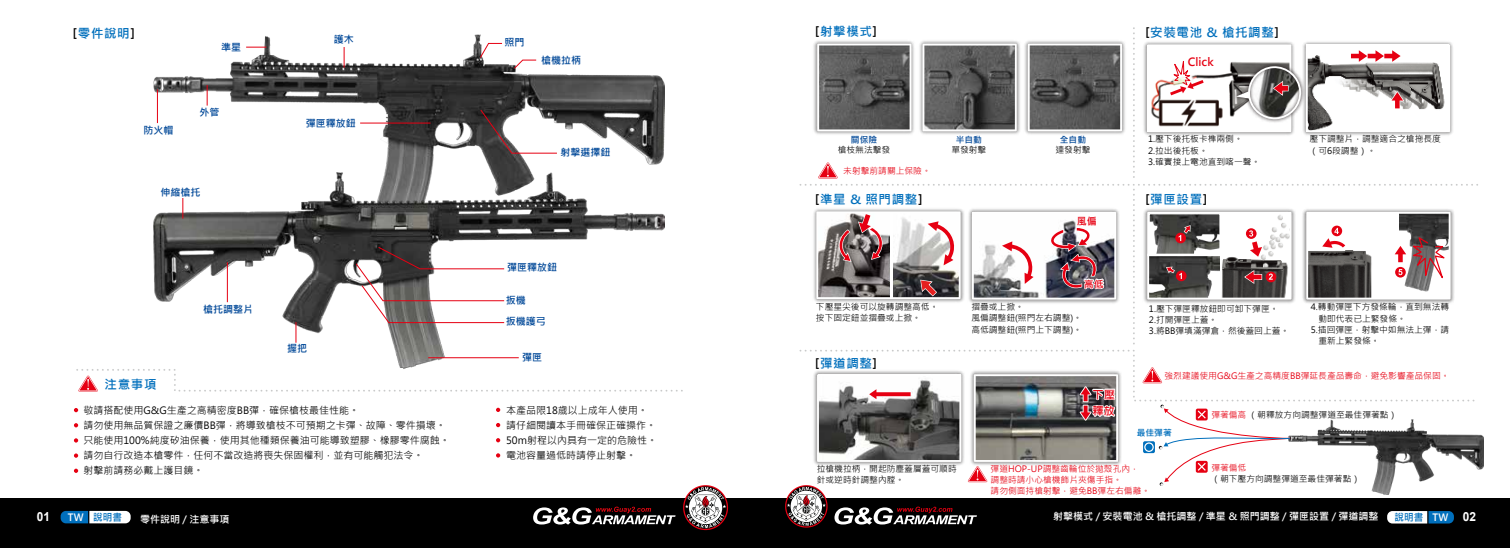
<style>
.page{position:relative;width:1510px;height:548px;background:#fff}
.page>*{position:absolute;margin:0;border:0;box-sizing:border-box;transform-origin:0 0}
.t1{font:700 12.5px "Microsoft Jheng Hei";letter-spacing:.05em;color:#006fbc}
.t2{font:700 12.5px "Arial";color:#fff;scale:.95 1}
.t3{font:700 11.25px "Microsoft Jheng Hei";color:#e60012}
.t4{font:700 10.12px "Microsoft Jheng Hei";letter-spacing:.01em;color:#006fbc;scale:.95 1}
.t5{font:10px/15px "Microsoft Jheng Hei";color:#000}
.t6{font:700 10px/20.4px "Microsoft Jheng Hei";color:#004898}
.t7{font:700 10px "Microsoft Jheng Hei";color:#fff}
.t8{font:700 10px "Microsoft Jheng Hei";color:#d7000f}
.t9{font:700 10px "Microsoft Jheng Hei";color:#e60012}
.t10{font:8.75px/11.2px "Microsoft Jheng Hei";color:#000}
.t11{font:8.75px/11.2px "Microsoft Jheng Hei";color:#e60012}
.t12{font:700 8.75px "Microsoft Jheng Hei";color:#004898}
.t13{font:700 8.75px "Microsoft Jheng Hei";color:#006fbc}
.s1{font-family:"DIN Pro";font-weight:500;color:#000}
.s2{color:#e60012}
.s3{color:#fff}
.s4{font-family:"Arial";font-size:12.5px;color:#fff}
</style>
<div class="page">
<img style="left:154px;top:34px;width:510px;height:138px">
<img style="left:154px;top:172px;width:510px;height:196px">
<img style="left:813px;top:402px;width:308px;height:64px">
<img style="left:1290px;top:419px;width:193px;height:75px">
<svg style="left:76px;top:368px;width:607px;height:24px"></svg>
<svg style="left:799px;top:350px;width:676px;height:52px"></svg>
<svg style="left:1144px;top:404px;width:146px;height:81px"></svg>
<svg style="left:1142px;top:367px;width:20px;height:16px"></svg>
<svg style="left:480px;top:109px;width:78px;height:45px"></svg>
<svg style="left:513px;top:59px;width:24px;height:10px"></svg>
<svg style="left:479px;top:43px;width:24px;height:16px"></svg>
<hr style="left:157px;top:89px;width:1px;height:34px;background:#e60012">
<svg style="left:207px;top:85px;width:1px;height:20px"></svg>
<svg style="left:182px;top:198px;width:1px;height:20px"></svg>
<hr style="left:227px;top:262px;width:1px;height:40px;background:#e60012">
<hr style="left:360px;top:123px;width:70px;height:1px;background:#e60012">
<svg style="left:295px;top:322px;width:1px;height:20px"></svg>
<svg style="left:344px;top:47px;width:1px;height:21px"></svg>
<svg style="left:355px;top:246px;width:150px;height:77px"></svg>
<svg style="left:246px;top:47px;width:20px;height:1px"></svg>
<hr style="left:428px;top:357px;width:91px;height:1px;background:#e60012">
<svg style="left:817px;top:374px;width:144px;height:87px"></svg>
<svg style="left:967px;top:374px;width:151px;height:108px"></svg>
<svg style="left:800px;top:28px;width:678px;height:317px"></svg>
<svg style="left:74px;top:408px;width:4px;height:4px"></svg>
<svg style="left:74px;top:423px;width:4px;height:4px"></svg>
<svg style="left:74px;top:438px;width:4px;height:4px"></svg>
<svg style="left:74px;top:468px;width:4px;height:4px"></svg>
<svg style="left:74px;top:453px;width:4px;height:4px"></svg>
<svg style="left:496px;top:407px;width:4px;height:5px"></svg>
<svg style="left:496px;top:423px;width:4px;height:4px"></svg>
<svg style="left:496px;top:438px;width:4px;height:4px"></svg>
<svg style="left:496px;top:453px;width:4px;height:4px"></svg>
<div style="left:0;top:498px;width:1509px;height:49px;background:#000"></div>
<svg style="left:683px;top:485px;width:45px;height:45px"></svg>
<svg style="left:785px;top:485px;width:42px;height:42px"></svg>
<svg style="left:834px;top:506px;width:143px;height:18px"></svg>
<svg style="left:533px;top:506px;width:142px;height:18px"></svg>
<svg style="left:61px;top:510px;width:70px;height:13px"></svg>
<svg style="left:1387px;top:511px;width:66px;height:12px"></svg>
<h1 class="t1" style="left:73px;top:25px;width:63px"><span class="s1">[</span>零件說明<span class="s1">]</span></h1>
<p class="t6" style="left:334px;top:29px;width:21px">護木</p>
<p class="t6" style="left:221px;top:37px;width:21px">準星</p>
<p class="t6" style="left:504px;top:32px;width:21px">照門</p>
<p class="t6" style="left:143px;top:120px;width:31px">防火帽</p>
<p class="t6" style="left:200px;top:102px;width:21px">外管</p>
<p class="t6" style="left:160px;top:182px;width:41px">伸縮槍托</p>
<p class="t6" style="left:306px;top:113px;width:51px">彈匣釋放鈕</p>
<p class="t6" style="left:541px;top:50px;width:41px">槍機拉柄</p>
<p class="t6" style="left:560px;top:142px;width:51px">射擊選擇鈕</p>
<p class="t6" style="left:203px;top:299px;width:51px">槍托調整片</p>
<p class="t6" style="left:287px;top:338px;width:21px">握把</p>
<p class="t6" style="left:507px;top:257px;width:51px">彈匣釋放鈕</p>
<p class="t6" style="left:506px;top:290px;width:41px">扳機<br>扳機護弓</p>
<p class="t6" style="left:522px;top:347px;width:21px">彈匣</p>
<h1 class="t1" style="left:105px;top:376px;width:53px">注意事項</h1>
<p class="t5" style="left:83px;top:403px;width:368px">敬請搭配使用G&amp;G生產之高精密度BB彈，確保槍枝最佳性能。<br>請勿使用無品質保證之廉價BB彈，將導致槍枝不可預期之卡彈、故障、零件損壞。只能使用100%純度矽油保養，使用其他種類保養油可能導致塑膠、橡膠零件腐蝕。請勿自行改造本槍零件，任何不當改造將喪失保固權利，並有可能觸犯法令。<br>射擊前請務必戴上護目鏡。</p>
<p class="t5" style="left:506px;top:403px;width:152px">本產品限18歲以上成年人使用。請仔細閱讀本手冊確保正確操作。<br>50m射程以內具有一定的危險性。電池容量過低時請停止射擊。</p>
<h1 class="t1" style="left:815px;top:23px;width:63px"><span class="s1">[</span>射擊模式<span class="s1">]</span></h1>
<p class="t12" style="left:851px;top:134px;width:28px">關保險</p>
<p class="t10" style="left:838px;top:144px;width:54px">槍枝無法擊發</p>
<p class="t11" style="left:843px;top:165px;width:89px">未射擊前請關上保險。</p>
<p class="t12" style="left:955px;top:134px;width:28px">半自動</p>
<p class="t10" style="left:951px;top:144px;width:36px">單發射擊</p>
<p class="t12" style="left:1059px;top:134px;width:28px">全自動</p>
<p class="t10" style="left:1055px;top:144px;width:36px">連發射擊</p>
<h1 class="t1" style="left:1145px;top:24px;width:135px"><span class="s1">[</span>安裝電池 &amp; 槍托調整<span class="s1">]</span></h1>
<p class="t3" style="left:1187px;top:55px;width:27px">Click</p>
<p class="t10" style="left:1148px;top:133px;width:114px">1.壓下後托板卡榫兩側。<br>2.拉出後托板。<br>3.確實接上電池直到喀一聲。</p>
<h1 class="t1" style="left:815px;top:191px;width:109px"><span class="s1">[</span>準星 &amp; 照門調整<span class="s1">]</span></h1>
<h1 class="t1" style="left:1145px;top:191px;width:63px"><span class="s1">[</span>彈匣設置<span class="s1">]</span></h1>
<p class="t9" style="left:1076px;top:215px;width:21px">風偏</p>
<p class="t8" style="left:1084px;top:278px;width:21px">高低</p>
<p class="t10" style="left:1309px;top:133px;width:133px">壓下調整片，調整適合之槍拖長度（可6段調整）。</p>
<p class="t10" style="left:816px;top:301px;width:124px">下壓星尖後可以旋轉調整高低。按下固定鈕並摺疊或上掀。</p>
<p class="t10" style="left:971px;top:301px;width:112px">摺疊或上掀。<br>風偏調整鈕(照門左右調整)。高低調整鈕(照門上下調整)。</p>
<h1 class="t1" style="left:815px;top:355px;width:63px"><span class="s1">[</span>彈道調整<span class="s1">]</span></h1>
<p class="t3" style="left:1092px;top:387px;width:24px">下壓</p>
<p class="t3" style="left:1092px;top:404px;width:24px">釋放</p>
<p class="t10" style="left:1149px;top:302px;width:142px">1.壓下彈匣釋放鈕即可卸下彈匣。<br>2.打開彈匣上蓋。<br>3.將BB彈填滿彈倉，然後蓋回上蓋。</p>
<p class="t10" style="left:1310px;top:301px;width:140px">4.轉動彈匣下方發條輪，直到無法轉</p>
<p class="t10" style="left:1318px;top:312px;width:89px">動即代表已上緊發條。</p>
<p class="t10" style="left:1310px;top:324px;width:140px">5.插回彈匣，射擊中如無法上彈，請</p>
<p class="t10" style="left:1318px;top:335px;width:63px">重新上緊發條。</p>
<p class="t11" style="left:1164px;top:369px;width:286px">強烈建議使用G&amp;G生產之高精度BB彈延長產品壽命，避免影響產品保固。</p>
<p class="t13" style="left:1136px;top:427px;width:36px">最佳彈著</p>
<p class="t10" style="left:1211px;top:408px;width:187px"><span class="s2">彈著偏高</span> （朝釋放方向調整彈道至最佳彈著點）</p>
<p class="t10" style="left:816px;top:463px;width:141px">拉槍機拉柄，開起防塵蓋層蓋可順時針或逆時針調整內膛。</p>
<p class="t11" style="left:990px;top:463px;width:161px">彈道HOP-UP調整齒輪位於拋殼孔內，<br>調整時請小心槍機飾片夾傷手指。<br>請勿側面持槍射擊，避免BB彈左右偏離。</p>
<p class="t11" style="left:1211px;top:461px;width:36px">彈著偏低</p>
<p class="t10" style="left:1211px;top:473px;width:150px">（朝下壓方向調整彈道至最佳彈著點）</p>
<h1 class="t2" style="left:37px;top:507px;width:16px">01</h1>
<p class="t4" style="left:68px;top:510px;width:58px"><span class="s3">TW</span> 說明書</p>
<p class="t7" style="left:140px;top:512px;width:91px">零件說明 / 注意事項</p>
<p class="t7" style="left:1053px;top:509px;width:327px">射擊模式 / 安裝電池 &amp; 槍托調整 / 準星 &amp; 照門調整 / 彈匣設置 / 彈道調整</p>
<p class="t4" style="left:1394px;top:510px;width:87px">說明書 <span class="s3">TW</span> <span class="s4">02</span></p>
</div>
